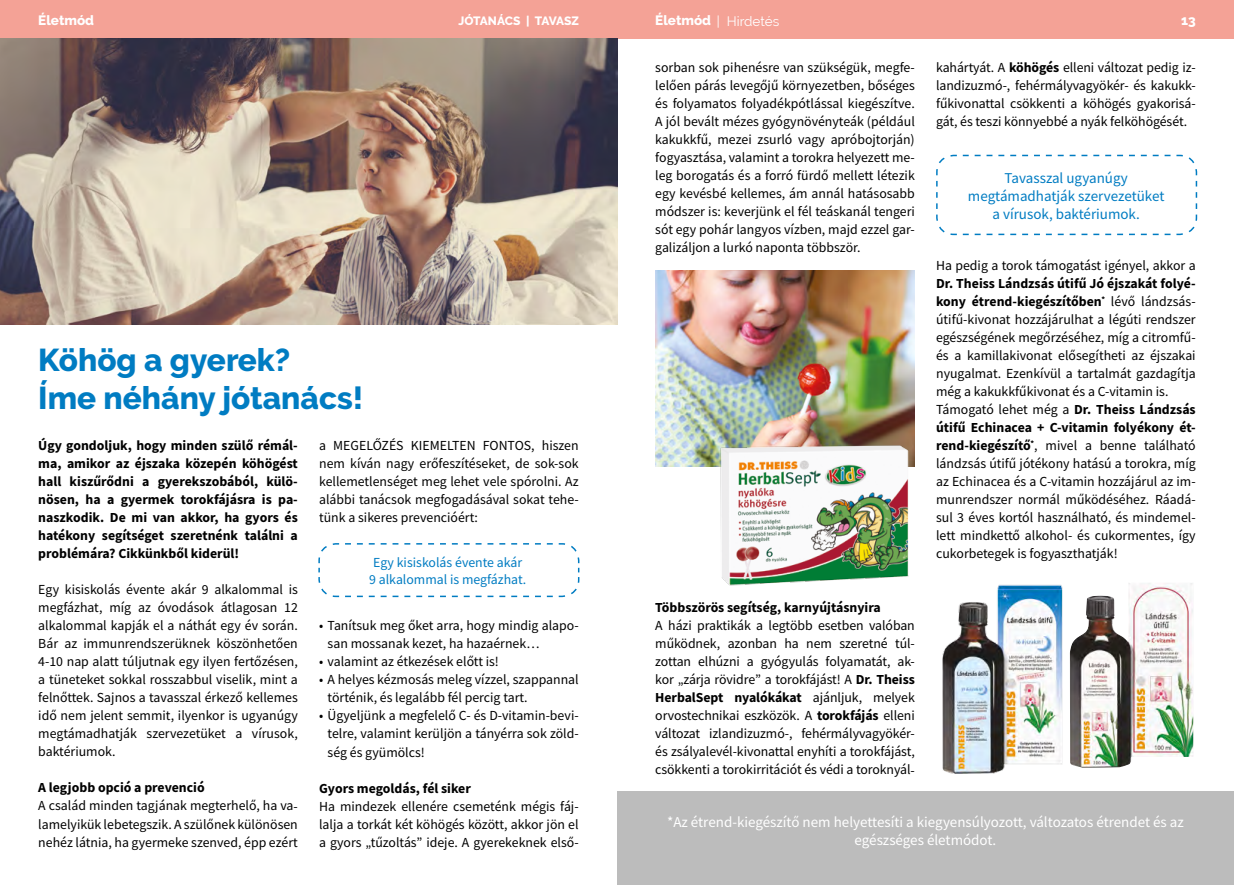
<style>
.page{position:relative;width:1234px;height:885px;background:#fff}
.page>*{position:absolute;margin:0;border:0;box-sizing:border-box;transform-origin:0 0}
.t1{font:800 31.5px/37.8px "Raleway";color:#007cc2}
.t2{font:15px/18px "Source Sans Pro";color:#fff;text-align:center}
.t3{font:15px/18px "Source Sans Pro";color:#007cc2;text-align:center}
.t4{font:13.8px/18px "Source Sans Pro";color:#000;text-align:justify}
.t5{font:700 13.8px/18px "Source Sans Pro";color:#000;text-align:justify}
.t6{font:13.8px/16.5px "Source Sans Pro";color:#007cc2}
.t7{font:13.5px "Raleway";color:#fff}
.t8{font:800 13.5px "Raleway";color:#fff}
.t9{font:800 12px "Raleway";letter-spacing:-.02em;color:#fff}
.s1{font-weight:800}
.s2{font-weight:700}
</style>
<div class="page">
<div style="left:0;top:0;width:617px;height:38px;background:#f4a296"></div>
<div style="left:601px;top:0;width:632px;height:38px;background:#f4a296"></div>
<div style="left:617px;top:791px;width:616px;height:93px;background:#bcbcbc"></div>
<svg style="left:318px;top:543px;width:262px;height:54px"></svg>
<img style="left:0;top:38px;width:617px;height:286px">
<img style="left:655px;top:270px;width:259px;height:196px">
<img style="left:1069px;top:583px;width:124px;height:184px">
<img style="left:942px;top:584px;width:121px;height:190px">
<img style="left:718px;top:431px;width:194px;height:155px">
<svg style="left:936px;top:154px;width:261px;height:82px"></svg>
<p class="t8" style="left:38px;top:13px;width:57px">Életmód</p>
<p class="t9" style="left:458px;top:14px;width:122px">JÓTANÁCS | TAVASZ</p>
<p class="t7" style="left:655px;top:13px;width:126px"><span class="s1">Életmód</span> | Hirdetés</p>
<p class="t8" style="left:1180px;top:13px;width:16px">13</p>
<h1 class="t1" style="left:38px;top:341px;width:326px">Köhög a gyerek?<br>Íme néhány jótanács!</h1>
<p class="t5" style="left:38px;top:436px;width:261px">Úgy gondoljuk, hogy minden szülő rémál&shy;ma, amikor az éjszaka közepén köhögést hall kiszűrődni a gyerekszobából, külö&shy;nösen, ha a gyermek torokfájásra is pa&shy;naszkodik. De mi van akkor, ha gyors és hatékony segítséget szeretnénk találni a problémára? Cikkünkből kiderül!</p>
<p class="t4" style="left:38px;top:580px;width:261px">Egy kisiskolás évente akár 9 alkalommal is megfázhat, míg az óvodások átlagosan 12 alkalommal kapják el a náthát egy év során.<br>Bár az immunrendszerüknek köszönhetően 4-10 nap alatt túljutnak egy ilyen fertőzésen, a tüneteket sokkal rosszabbul viselik, mint a felnőttek. Sajnos a tavasszal érkező kellemes idő nem jelent semmit, ilyenkor is ugyanúgy megtámadhatják szervezetüket a vírusok, baktériumok.</p>
<p class="t5" style="left:38px;top:778px;width:168px">A legjobb opció a prevenció</p>
<p class="t4" style="left:38px;top:796px;width:261px">A család minden tagjának megterhelő, ha va&shy;lamelyikük lebetegszik. A szülőnek különösen nehéz látnia, ha gyermeke szenved, épp ezért</p>
<p class="t4" style="left:319px;top:436px;width:261px">a MEGELŐZÉS KIEMELTEN FONTOS, hiszen nem kíván nagy erőfeszítéseket, de sok-sok kellemetlenséget meg lehet vele spórolni. Az alábbi tanácsok megfogadásával sokat tehe&shy;tünk a sikeres prevencióért:</p>
<p class="t6" style="left:369px;top:554px;width:158px">Egy kisiskolás évente akár<br>9 alkalommal is megfázhat.</p>
<p class="t4" style="left:327px;top:616px;width:252px;text-indent:-9px">• Tanítsuk meg őket arra, hogy mindig alapo&shy;san mossanak kezet, ha hazaérnek…</p>
<p class="t4" style="left:319px;top:652px;width:181px">• valamint az étkezések előtt is!</p>
<p class="t4" style="left:327px;top:670px;width:252px;text-indent:-9px">• A helyes kézmosás meleg vízzel, szappannal történik, és legalább fél percig tart.</p>
<p class="t4" style="left:327px;top:706px;width:252px;text-indent:-9px">• Ügyeljünk a megfelelő C- és D-vitamin-bevi&shy;telre, valamint kerüljön a tányérra sok zöld&shy;ség és gyümölcs!</p>
<p class="t5" style="left:319px;top:778px;width:153px">Gyors megoldás, fél siker</p>
<p class="t4" style="left:319px;top:796px;width:261px">Ha mindezek ellenére csemeténk mégis fáj&shy;lalja a torkát két köhögés között, akkor jön el a gyors „tűzoltás” ideje. A gyerekeknek első-</p>
<p class="t4" style="left:655px;top:58px;width:261px">sorban sok pihenésre van szükségük, megfe&shy;lelően párás levegőjű környezetben, bőséges és folyamatos folyadékpótlással kiegészítve.<br>A jól bevált mézes gyógynövényteák (például kakukkfű, mezei zsurló vagy apróbojtorján) fogyasztása, valamint a torokra helyezett me&shy;leg borogatás és a forró fürdő mellett létezik egy kevésbé kellemes, ám annál hatásosabb módszer is: keverjünk el fél teáskanál tengeri sót egy pohár langyos vízben, majd ezzel gar&shy;galizáljon a lurkó naponta többször.</p>
<p class="t5" style="left:655px;top:598px;width:227px">Többszörös segítség, karnyújtásnyira</p>
<p class="t4" style="left:655px;top:616px;width:261px">A házi praktikák a legtöbb esetben valóban működnek, azonban ha nem szeretné túl&shy;zottan elhúzni a gyógyulás folyamatát, ak&shy;kor „zárja rövidre” a torokfájást! A <span class="s2">Dr. Theiss HerbalSept nyalókákat</span> ajánljuk, melyek orvostechnikai eszközök. A <span class="s2">torokfájás</span> elleni változat izlandizuzmó-, fehérmályvagyökér&shy;és zsályalevél-kivonattal enyhíti a torokfájást, csökkenti a torokirritációt és védi a toroknyál-</p>
<p class="t4" style="left:935px;top:58px;width:261px">kahártyát. A <span class="s2">köhögés</span> elleni változat pedig iz&shy;landizuzmó-, fehérmályvagyökér- és kakukk&shy;fűkivonattal csökkenti a köhögés gyakorisá&shy;gát, és teszi könnyebbé a nyák felköhögését.</p>
<p class="t3" style="left:967px;top:168px;width:198px">Tavasszal ugyanúgy megtámadhatják szervezetüket a vírusok, baktériumok.</p>
<p class="t4" style="left:935px;top:256px;width:261px">Ha pedig a torok támogatást igényel, akkor a</p>
<p class="t4" style="left:935px;top:274px;width:261px;text-align:left"><span class="s2">Dr. Theiss Lándzsás útifű Jó éjszakát folyé&shy;kony étrend-kiegészítőben</span><sup>*</sup> lévő lándzsás&shy;útifű-kivonat hozzájárulhat a légúti rendszer egészségének megőrzéséhez, míg a citromfű&shy;és a kamillakivonat elősegítheti az éjszakai nyugalmat. Ezenkívül a tartalmát gazdagítja még a kakukkfűkivonat és a C-vitamin is.<br>Támogató lehet még a <span class="s2">Dr. Theiss Lándzsás útifű Echinacea + C-vitamin folyékony ét&shy;rend-kiegészítő</span><sup>*</sup>, mivel a benne található lándzsás útifű jótékony hatású a torokra, míg az Echinacea és a C-vitamin hozzájárul az im&shy;munrendszer normál működéséhez. Ráadá&shy;sul 3 éves kortól használható, és mindemel&shy;lett mindkettő alkohol- és cukormentes, így cukorbetegek is fogyaszthatják!</p>
<p class="t2" style="left:667px;top:813px;width:518px">*Az étrend-kiegészítő nem helyettesíti a kiegyensúlyozott, változatos étrendet és az egészséges életmódot.</p>
</div>
